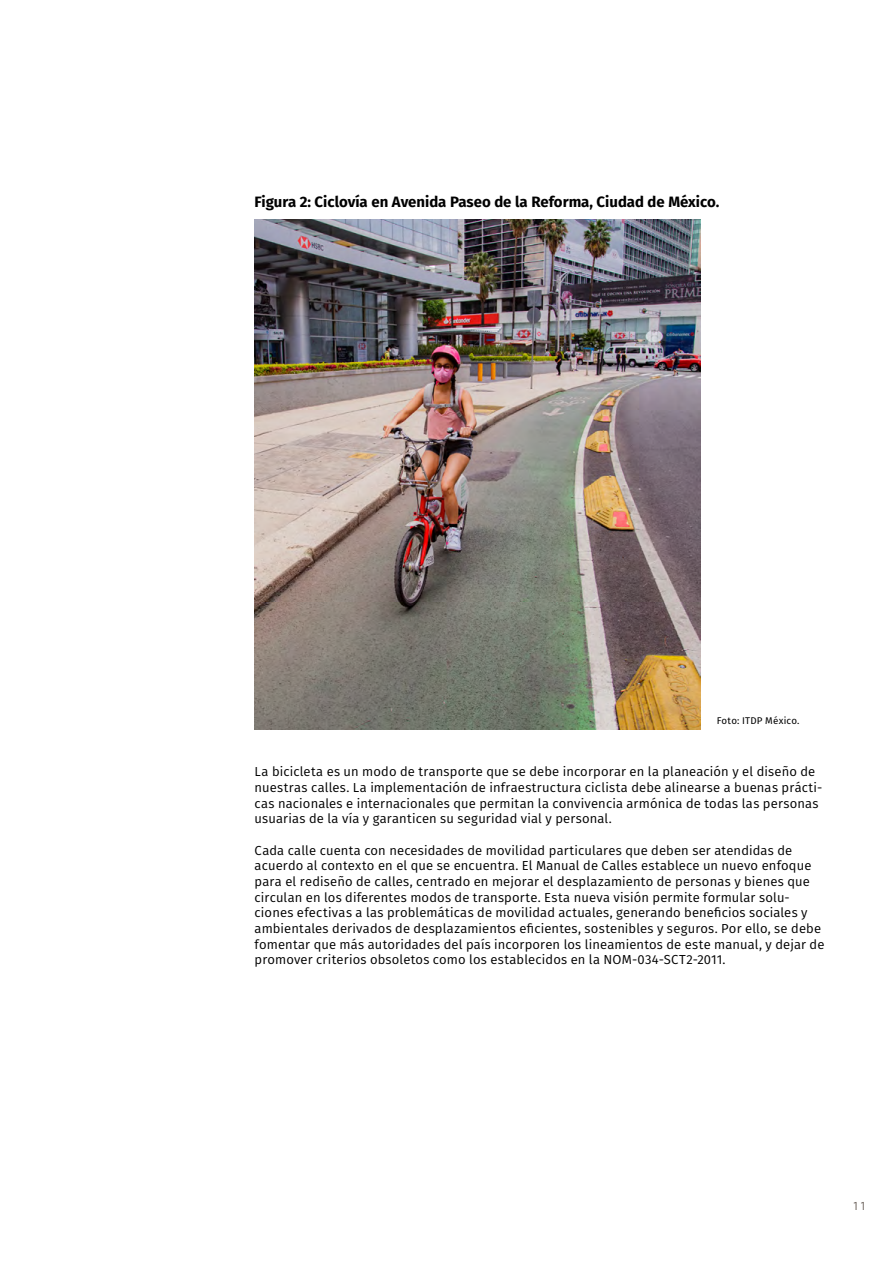
<style>
.page{position:relative;width:893px;height:1263px;background:#fff}
.page>*{position:absolute;margin:0;border:0;box-sizing:border-box;transform-origin:0 0}
.t1{font:700 15px "Fira Sans";color:#000}
.t2{font:13.05px/15.6px "Fira Sans";letter-spacing:.01em;color:#000}
.t3{font:10.5px "Geneva";color:#736a64}
.t4{font:9.75px "Fira Sans";letter-spacing:.02em;color:#000}
</style>
<div class="page">
<img style="left:255px;top:220px;width:445px;height:509px">
<p class="t1" style="left:255px;top:189px;width:466px">Figura 2: Ciclovía en Avenida Paseo de la Reforma, Ciudad de México.</p>
<p class="t4" style="left:717px;top:713px;width:84px">Foto: ITDP México.</p>
<p class="t2" style="left:255px;top:764px;width:569px">La bicicleta es un modo de transporte que se debe incorporar en la planeación y el diseño de nuestras calles. La implementación de infraestructura ciclista debe alinearse a buenas prácti&shy;cas nacionales e internacionales que permitan la convivencia armónica de todas las personas usuarias de la vía y garanticen su seguridad vial y personal.</p>
<p class="t2" style="left:255px;top:842px;width:571px">Cada calle cuenta con necesidades de movilidad particulares que deben ser atendidas de acuerdo al contexto en el que se encuentra. El Manual de Calles establece un nuevo enfoque para el rediseño de calles, centrado en mejorar el desplazamiento de personas y bienes que circulan en los diferentes modos de transporte. Esta nueva visión permite formular solu&shy;ciones efectivas a las problemáticas de movilidad actuales, generando beneficios sociales y ambientales derivados de desplazamientos eficientes, sostenibles y seguros. Por ello, se debe fomentar que más autoridades del país incorporen los lineamientos de este manual, y dejar de promover criterios obsoletos como los establecidos en la NOM-034-SCT2-2011.</p>
<p class="t3" style="left:853px;top:1200px;width:16px">11</p>
</div>
